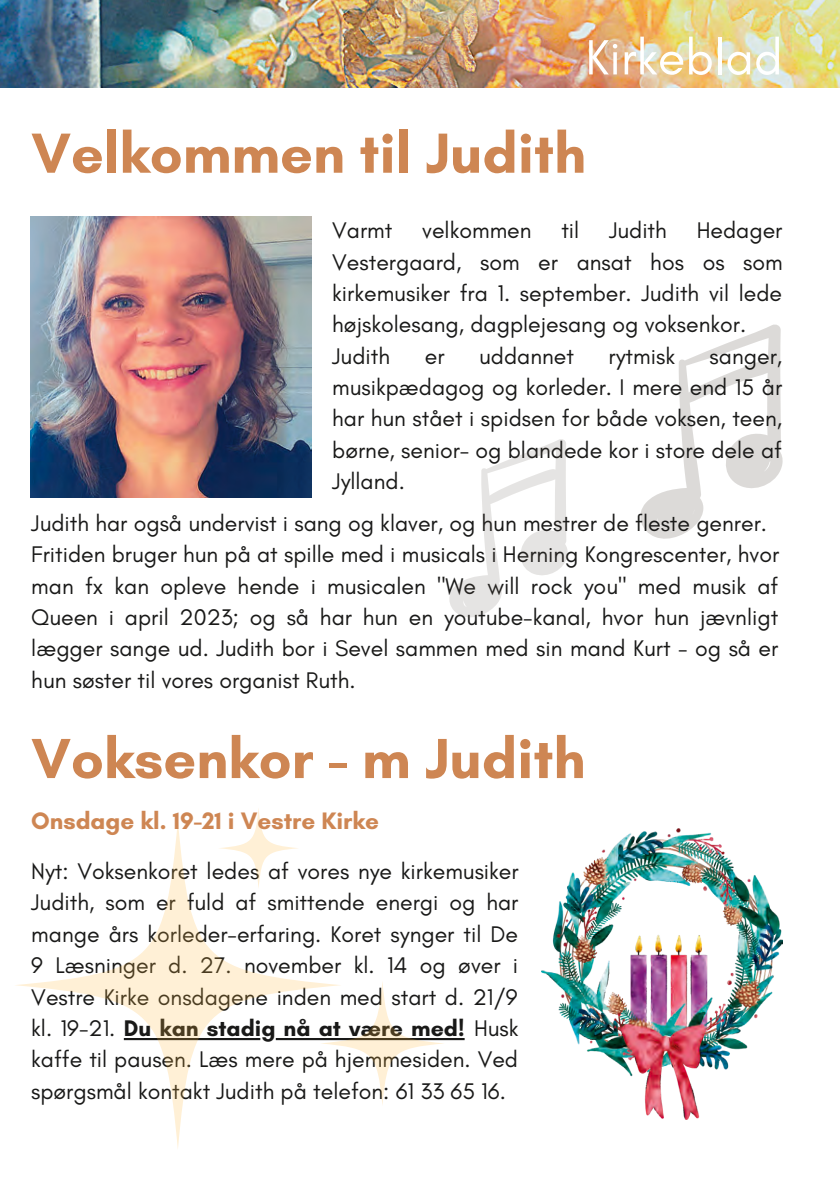
<style>
.page{position:relative;width:840px;height:1191px;background:#fff}
.page>*{position:absolute;margin:0;border:0;box-sizing:border-box;transform-origin:0 0}
.t1{font:700 57.6px "Glacial Indifference";color:#ce8653}
.t2{font:50.4px "Glacial Indifference";color:#fff}
.t3{font:700 24.2px "Glacial Indifference";color:#ce8653}
.t4{font:23px/31.4px "Glacial Indifference";color:#191918;text-align:justify}
.s1{font-weight:700}
</style>
<div class="page">
<img style="left:0;top:0;width:839px;height:88px">
<img style="left:31px;top:217px;width:280px;height:281px">
<img style="left:541px;top:828px;width:241px;height:291px">
<hr style="left:276px;top:1038px;width:188px;height:2px;background:#191918">
<svg style="left:14px;top:820px;width:327px;height:330px"></svg>
<svg style="left:320px;top:980px;width:124px;height:126px"></svg>
<svg style="left:218px;top:807px;width:81px;height:82px"></svg>
<svg style="left:640px;top:324px;width:142px;height:215px"></svg>
<svg style="left:449px;top:439px;width:118px;height:179px"></svg>
<h2 class="t2" style="left:585px;top:29px;width:199px">Kirkeblad</h2>
<h1 class="t1" style="left:31px;top:117px;width:556px">Velkommen til Judith</h1>
<p class="t4" style="left:332px;top:215px;width:452px;text-align:left;text-indent:364px">Hedager<br>Vestergaard, som er ansat hos os som kirkemusiker fra 1. september. Judith vil lede højskolesang, dagplejesang og voksenkor.<br>Judith</p>
<p class="t4" style="left:332px;top:215px;width:62px">Varmt</p>
<p class="t4" style="left:422px;top:215px;width:111px">velkommen</p>
<p class="t4" style="left:561px;top:215px;width:19px">til</p>
<p class="t4" style="left:608px;top:215px;width:59px">Judith</p>
<p class="t4" style="left:424px;top:340px;width:21px">er</p>
<p class="t4" style="left:479px;top:340px;width:96px">uddannet</p>
<p class="t4" style="left:608px;top:340px;width:68px">rytmisk</p>
<p class="t4" style="left:332px;top:340px;width:451px;text-indent:377px">sanger, musikpædagog og korleder. I mere end 15 år har hun stået i spidsen for både voksen, teen, børne, senior- og blandede kor i store dele af Jylland.</p>
<p class="t4" style="left:31px;top:508px;width:749px;text-align:left">Judith har også undervist i sang og klaver, og hun mestrer de fleste genrer.<br>Fritiden bruger hun på at spille med i musicals i Herning Kongrescenter, hvor man fx kan opleve hende i musicalen "We will rock you" med musik af Queen i april 2023; og så har hun en youtube-kanal, hvor hun jævnligt lægger sange ud. Judith bor i Sevel sammen med sin mand Kurt - og så er hun søster til vores organist Ruth.</p>
<h1 class="t1" style="left:31px;top:723px;width:555px">Voksenkor - m Judith</h1>
<p class="t3" style="left:31px;top:806px;width:349px">Onsdage kl. 19-21 i Vestre Kirke</p>
<p class="t4" style="left:31px;top:856px;width:489px">Nyt: Voksenkoret ledes af vores nye kirkemusiker Judith, som er fuld af smittende energi og har mange års korleder-erfaring. Koret synger til De 9 Læsninger d. 27. november kl. 14 og øver i Vestre Kirke onsdagene inden med start d. 21/9 kl. 19-21. <span class="s1">Du kan stadig nå at være med!</span> Husk kaffe til pausen. Læs mere på hjemmesiden. Ved spørgsmål kontakt Judith på telefon: 61 33 65 16.</p>
</div>
